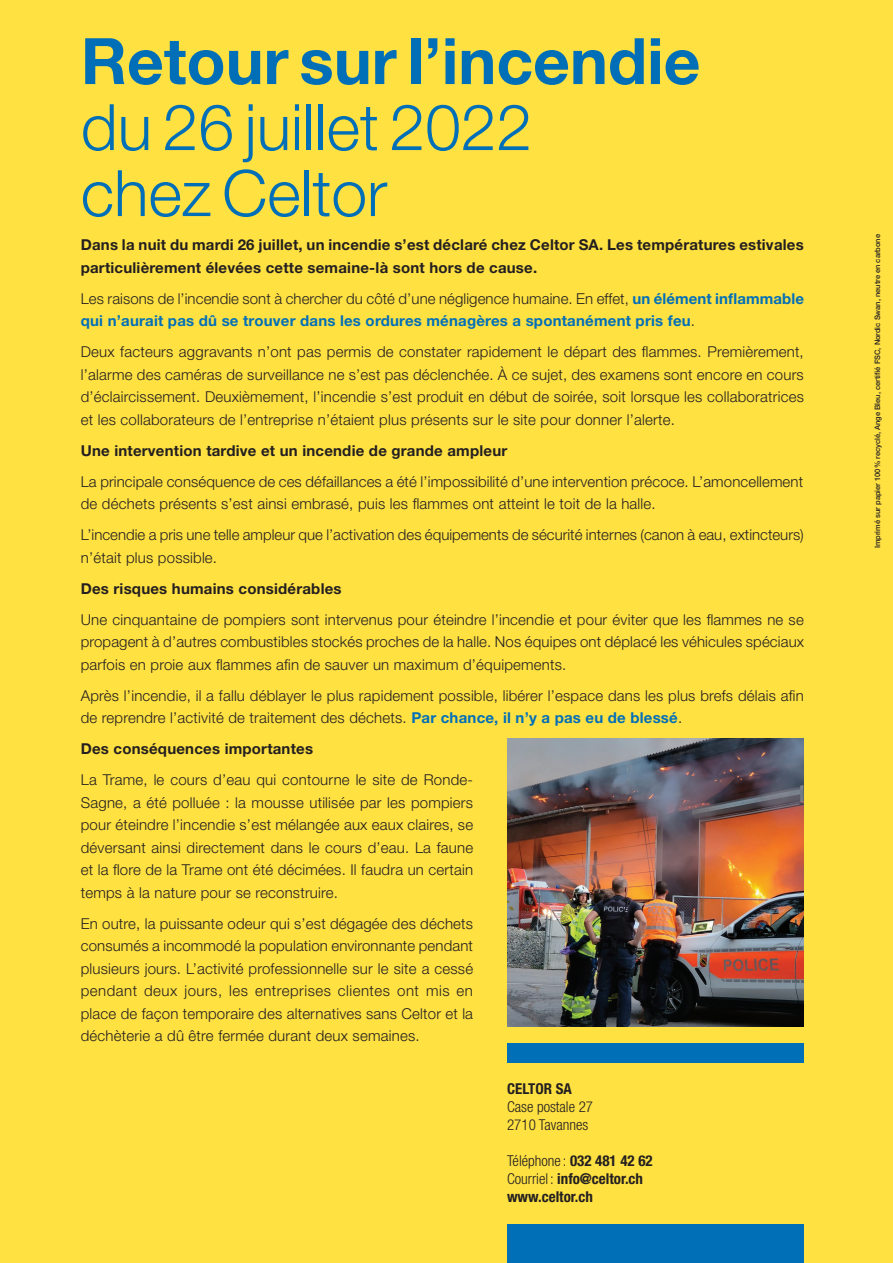
<style>
.page{position:relative;width:893px;height:1263px;background:#ffe142}
.page>*{position:absolute;margin:0;border:0;box-sizing:border-box;transform-origin:0 0}
.t1{font:300 64.05px/66px "Helvetica Neue LT Std";color:#006fb8}
.t2{font:700 64.05px "Helvetica Neue LT Std";color:#006fb8}
.t3{font:300 15px/22.5px "Helvetica Neue LT Std";letter-spacing:.015em;color:#231f20;text-align:justify}
.t4{font:700 15px/22.5px "Helvetica Neue LT Std";letter-spacing:.015em;color:#231f20}
.t5{font:700 15px/22.5px "Helvetica Neue LT Std";letter-spacing:.015em;color:#006fb8}
.t6{font:700 condensed 15px/18px "Helvetica Neue LT Std";color:#231f20}
.t7{font:300 condensed 15px/18px "Helvetica Neue LT Std";color:#231f20}
.t8{font:500 7.5px "Helvetica Neue LT Std";color:#231f20}
.s1{font-weight:300;color:#231f20}
.s2{font-weight:700;color:#006fb8}
.s3{font-weight:300}
</style>
<div class="page">
<div style="left:507px;top:1225px;width:297px;height:38px;background:#006fb8"></div>
<div style="left:507px;top:1043px;width:297px;height:20px;background:#006fb8"></div>
<img style="left:507px;top:738px;width:297px;height:288px">
<h1 class="t2" style="left:81px;top:22px;width:621px">Retour sur l’incendie</h1>
<h1 class="t1" style="left:81px;top:93px;width:453px">du 26 juillet 2022 chez Celtor</h1>
<p class="t4" style="left:81px;top:233px;width:724px">Dans la nuit du mardi 26 juillet, un incendie s’est déclaré chez Celtor SA. Les températures estivales particulièrement élevées cette semaine-là sont hors de cause.</p>
<p class="t5" style="left:81px;top:287px;width:725px"><span class="s1">Les raisons de l’incendie sont à chercher du côté d’une négligence humaine. En effet,</span> un élément inflammable qui n’aurait pas dû se trouver dans les ordures ménagères a spontanément pris feu<span class="s1">.</span></p>
<p class="t3" style="left:81px;top:340px;width:725px">Deux facteurs aggravants n’ont pas permis de constater rapidement le départ des flammes. Premièrement, l’alarme des caméras de surveillance ne s’est pas déclenchée. À ce sujet, des examens sont encore en cours d’éclaircissement. Deuxièmement, l’incendie s’est produit en début de soirée, soit lorsque les collaboratrices et les collaborateurs de l’entreprise n’étaient plus présents sur le site pour donner l’alerte.</p>
<p class="t4" style="left:81px;top:439px;width:428px">Une intervention tardive et un incendie de grande ampleur</p>
<p class="t3" style="left:81px;top:470px;width:724px">La principale conséquence de ces défaillances a été l’impossibilité d’une intervention précoce. L’amoncellement de déchets présents s’est ainsi embrasé, puis les flammes ont atteint le toit de la halle.</p>
<p class="t3" style="left:81px;top:523px;width:725px">L’incendie a pris une telle ampleur que l’activation des équipements de sécurité internes (canon à eau, extincteurs) n’était plus possible.</p>
<p class="t4" style="left:81px;top:577px;width:262px">Des risques humains considérables</p>
<p class="t3" style="left:81px;top:608px;width:725px">Une cinquantaine de pompiers sont intervenus pour éteindre l’incendie et pour éviter que les flammes ne se propagent à d’autres combustibles stockés proches de la halle. Nos équipes ont déplacé les véhicules spéciaux parfois en proie aux flammes afin de sauver un maximum d’équipements.</p>
<p class="t3" style="left:81px;top:684px;width:724px">Après l’incendie, il a fallu déblayer le plus rapidement possible, libérer l’espace dans les plus brefs délais afin de reprendre l’activité de traitement des déchets. <span class="s2">Par chance, il n’y a pas eu de blessé</span>.</p>
<p class="t4" style="left:81px;top:737px;width:234px">Des conséquences importantes</p>
<p class="t3" style="left:81px;top:768px;width:394px">La Trame, le cours d’eau qui contourne le site de Ronde-Sagne, a été polluée : la mousse utilisée par les pompiers pour éteindre l’incendie s’est mélangée aux eaux claires, se déversant ainsi directement dans le cours d’eau. La faune et la flore de la Trame ont été décimées. Il faudra un certain temps à la nature pour se reconstruire.</p>
<p class="t3" style="left:81px;top:912px;width:394px">En outre, la puissante odeur qui s’est dégagée des déchets consumés a incommodé la population environnante pendant plusieurs jours. L’activité professionnelle sur le site a cessé pendant deux jours, les entreprises clientes ont mis en place de façon temporaire des alternatives sans Celtor et la déchèterie a dû être fermée durant deux semaines.</p>
<p class="t6" style="left:507px;top:1080px;width:66px">CELTOR SA</p>
<p class="t7" style="left:507px;top:1098px;width:88px">Case postale 27<br>2710 Tavannes</p>
<p class="t6" style="left:507px;top:1152px;width:147px"><span class="s3">Téléphone :</span> 032 481 42 62<br><span class="s3">Courriel :</span> info@celtor.ch www.celtor.ch</p>
<p class="t8" style="left:873px;top:548px;width:316px;rotate:-90deg">Imprimé sur papier 100% recyclé, Ange Bleu, certifié FSC, Nordic Swan, neutre en carbone</p>
</div>
